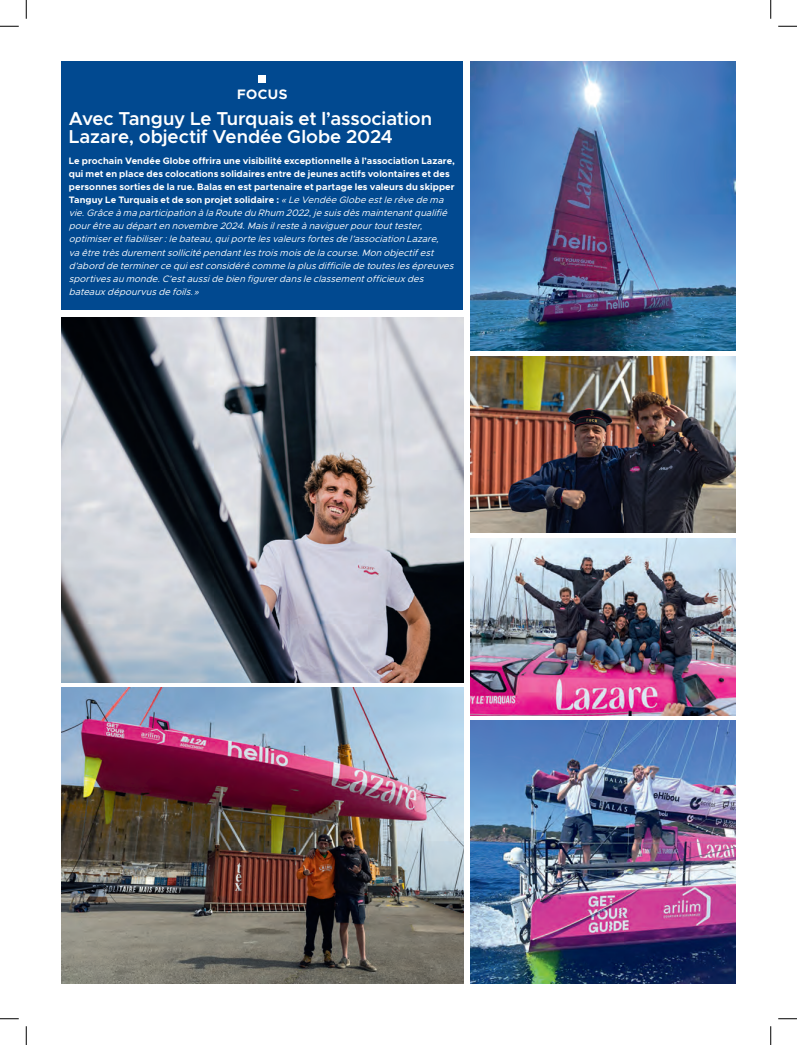
<style>
.page{position:relative;width:797px;height:1045px;background:#fff}
.page>*{position:absolute;margin:0;border:0;box-sizing:border-box;transform-origin:0 0}
.t1{font:600 18.75px/18.8px "Metropolis";letter-spacing:-.005em;color:#fff}
.t2{font:700 13.75px "Metropolis";letter-spacing:.03em;color:#fff}
.t3{font:italic 9.38px/13.1px "Metropolis";color:#fff}
.s1{font-weight:700;font-style:normal}
</style>
<div class="page">
<img style="left:62px;top:318px;width:401px;height:365px">
<img style="left:470px;top:62px;width:265px;height:288px">
<div style="left:62px;top:62px;width:401px;height:248px;background:#014990"></div>
<div style="left:259px;top:76px;width:7px;height:7px;background:#fff"></div>
<img style="left:470px;top:356px;width:265px;height:177px">
<img style="left:470px;top:538px;width:265px;height:177px">
<img style="left:62px;top:687px;width:401px;height:296px">
<img style="left:470px;top:721px;width:265px;height:262px">
<svg style="left:0;top:25px;width:19px;height:2px"></svg>
<svg style="left:778px;top:25px;width:19px;height:2px"></svg>
<svg style="left:0;top:1018px;width:19px;height:1px"></svg>
<svg style="left:778px;top:1018px;width:19px;height:1px"></svg>
<svg style="left:25px;top:0;width:2px;height:19px"></svg>
<svg style="left:25px;top:1026px;width:2px;height:19px"></svg>
<svg style="left:770px;top:0;width:1px;height:19px"></svg>
<svg style="left:770px;top:1026px;width:1px;height:19px"></svg>
<h2 class="t2" style="left:237px;top:85px;width:52px">FOCUS</h2>
<h1 class="t1" style="left:69px;top:109px;width:365px">Avec Tanguy Le Turquais et l’association<br>Lazare, objectif Vendée Globe 2024</h1>
<p class="t3" style="left:69px;top:154px;width:389px"><span class="s1">Le prochain Vendée Globe offrira une visibilité exceptionnelle à l’association Lazare, qui met en place des colocations solidaires entre de jeunes actifs volontaires et des personnes sorties de la rue. Balas en est partenaire et partage les valeurs du skipper Tanguy Le Turquais et de son projet solidaire :</span> «LeVendéeGlobeestlerêvedema vie.GrâceàmaparticipationàlaRouteduRhum 2022,jesuisdèsmaintenantqualifié pourêtreaudépartennovembre2024.Maisilresteànaviguerpourtouttester, optimiseretfiabiliser:lebateau,quiportelesvaleursfortesdel’associationLazare, vaêtretrèsdurementsollicitépendantlestroismoisdelacourse.Monobjectifest d’aborddeterminercequiestconsidérécommelaplusdifficiledetouteslesépreuves sportivesaumonde.C’estaussidebienfigurerdansleclassementofficieuxdes bateauxdépourvusdefoils.»</p>
</div>
